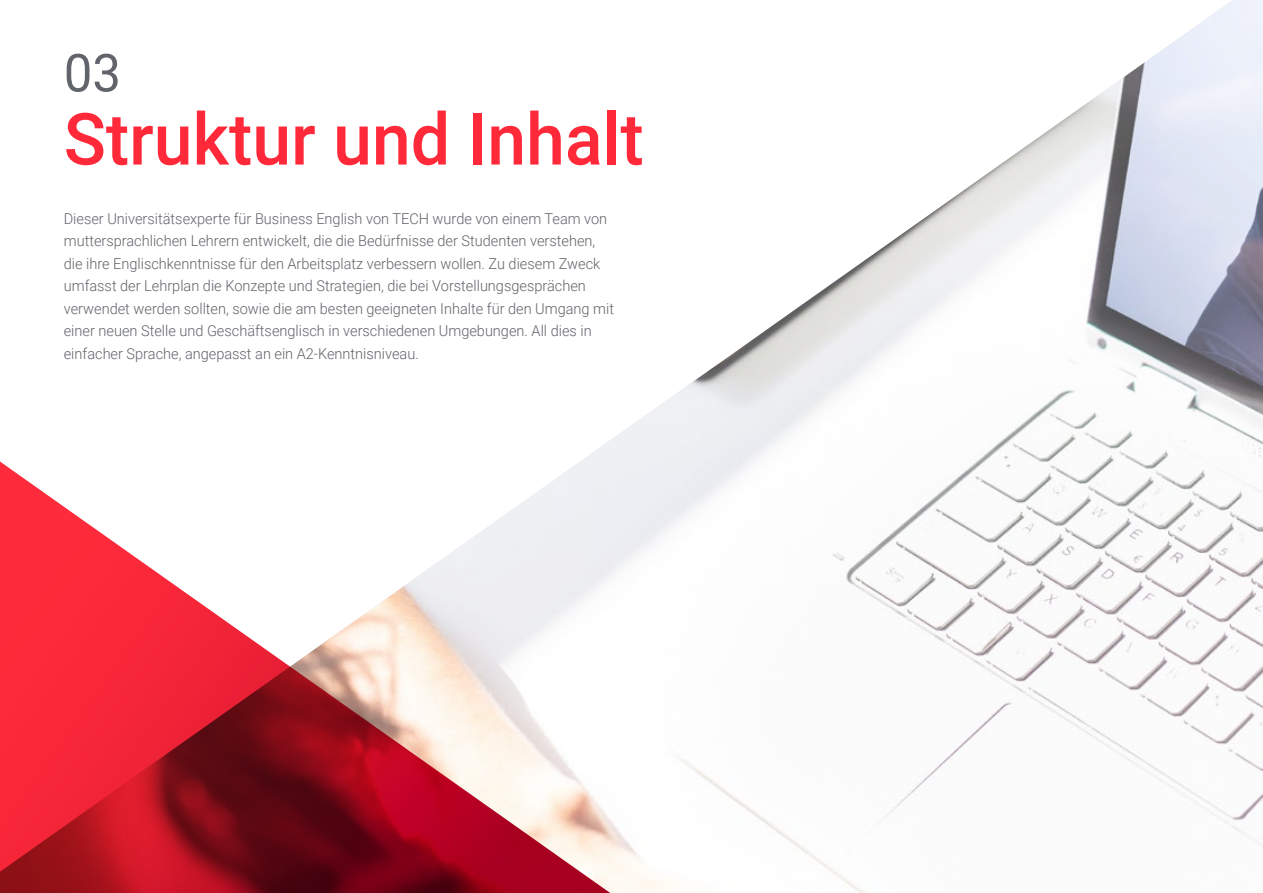
<style>
.page{position:relative;width:1263px;height:893px;background:#fff}
.page>*{position:absolute;margin:0;border:0;box-sizing:border-box;transform-origin:0 0}
.t1{font:500 72px "Roboto";color:#ff293a}
.t2{font:52.5px "Roboto";color:#61646a}
.t3{font:300 15px/22.5px "Roboto";color:#61646a}
</style>
<div class="page">
<img style="left:603px;top:0;width:660px;height:893px">
<svg style="left:0;top:446px;width:640px;height:447px"></svg>
<h2 class="t2" style="left:64px;top:36px;width:59px">03</h2>
<h1 class="t1" style="left:64px;top:89px;width:581px">Struktur und Inhalt</h1>
<p class="t3" style="left:64px;top:207px;width:552px">Dieser Universitätsexperte für Business English von TECH wurde von einem Team von muttersprachlichen Lehrern entwickelt, die die Bedürfnisse der Studenten verstehen, die ihre Englischkenntnisse für den Arbeitsplatz verbessern wollen. Zu diesem Zweck umfasst der Lehrplan die Konzepte und Strategien, die bei Vorstellungsgesprächen verwendet werden sollten, sowie die am besten geeigneten Inhalte für den Umgang mit einer neuen Stelle und Geschäftsenglisch in verschiedenen Umgebungen. All dies in einfacher Sprache, angepasst an ein A2-Kenntnisniveau.</p>
</div>
